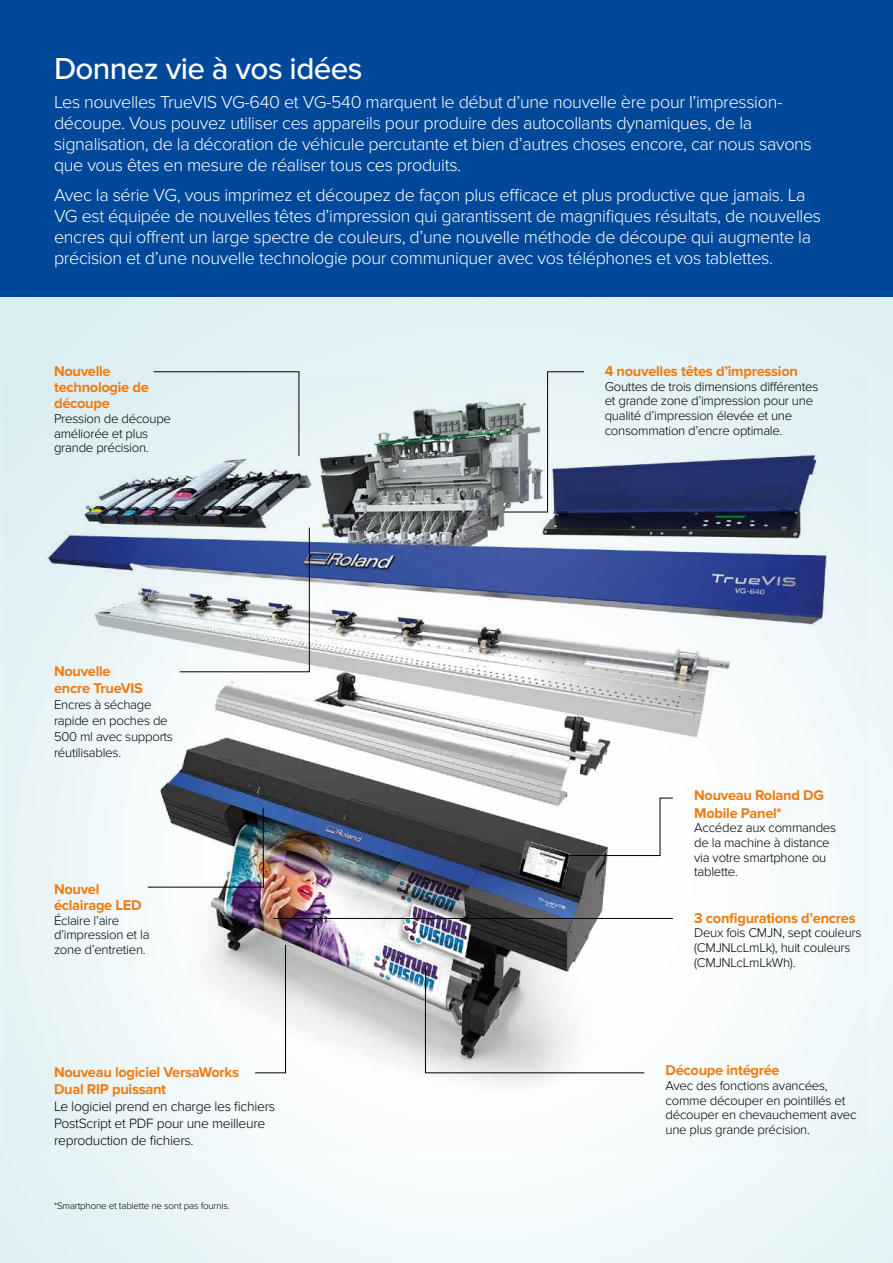
<style>
.page{position:relative;width:893px;height:1263px;background:#fff}
.page>*{position:absolute;margin:0;border:0;box-sizing:border-box;transform-origin:0 0}
.t1{font:500 31.5px "Proxima Nova";letter-spacing:-.02em;color:#fff}
.t2{font:300 18px/21px "Proxima Nova";letter-spacing:-.02em;color:#fff}
.t3{font:700 14.7px/16px "Proxima Nova";letter-spacing:-.02em;color:#ef7b10}
.t4{font:300 13.95px/16.8px "Proxima Nova";letter-spacing:-.02em;color:#000}
.t5{font:300 13.2px/14.7px "Proxima Nova";letter-spacing:-.02em;color:#000}
.t6{font:300 9.75px "Proxima Nova";letter-spacing:-.02em;color:#000}
</style>
<div class="page">
<div style="left:0;top:0;width:893px;height:298px;background:#00489a"></div>
<img style="left:4px;top:372px;width:864px;height:777px">
<div style="left:153px;top:371px;width:146px;height:85px;background:#e3f2f5"></div>
<svg style="left:179px;top:527px;width:131px;height:145px"></svg>
<svg style="left:255px;top:944px;width:31px;height:129px"></svg>
<svg style="left:425px;top:966px;width:220px;height:107px"></svg>
<hr style="left:273px;top:918px;width:400px;height:1px;background:#000">
<svg style="left:503px;top:371px;width:81px;height:141px;background:#b6bfc7"></svg>
<svg style="left:565px;top:798px;width:108px;height:58px"></svg>
<img style="left:147px;top:807px;width:117px;height:80px">
<h1 class="t1" style="left:54px;top:50px;width:310px">Donnez vie à vos idées</h1>
<p class="t2" style="left:54px;top:92px;width:759px">Les nouvelles TrueVIS VG-640 et VG-540 marquent le début d’une nouvelle ère pour l’impression&shy;découpe. Vous pouvez utiliser ces appareils pour produire des autocollants dynamiques, de la signalisation, de la décoration de véhicule percutante et bien d’autres choses encore, car nous savons que vous êtes en mesure de réaliser tous ces produits.</p>
<p class="t2" style="left:54px;top:185px;width:769px">Avec la série VG, vous imprimez et découpez de façon plus efficace et plus productive que jamais. La VG est équipée de nouvelles têtes d’impression qui garantissent de magnifiques résultats, de nouvelles encres qui offrent un large spectre de couleurs, d’une nouvelle méthode de découpe qui augmente la précision et d’une nouvelle technologie pour communiquer avec vos téléphones et vos tablettes.</p>
<p class="t3" style="left:54px;top:363px;width:96px">Nouvelle technologie de découpe</p>
<p class="t5" style="left:54px;top:411px;width:119px">Pression de découpe améliorée et plus grande précision.</p>
<p class="t3" style="left:54px;top:664px;width:90px">Nouvelle encre TrueVIS</p>
<p class="t5" style="left:54px;top:696px;width:120px;line-height:16px">Encres à séchage rapide en poches de<br>500 ml avec supports réutilisables.</p>
<p class="t3" style="left:54px;top:881px;width:89px">Nouvel éclairage LED</p>
<p class="t5" style="left:54px;top:913px;width:97px">Éclaire l’aire d’impression et la zone d’entretien.</p>
<p class="t3" style="left:54px;top:1063px;width:186px;line-height:17.5px">Nouveau logiciel VersaWorks<br>Dual RIP puissant</p>
<p class="t4" style="left:54px;top:1098px;width:223px">Le logiciel prend en charge les fichiers<br>PostScript et PDF pour une meilleure reproduction de fichiers.</p>
<p class="t6" style="left:54px;top:1200px;width:177px">*Smartphone et tablette ne sont pas fournis.</p>
<p class="t3" style="left:605px;top:363px;width:195px">4 nouvelles têtes d’impression</p>
<p class="t5" style="left:605px;top:379px;width:215px">Gouttes de trois dimensions différentes et grande zone d’impression pour une qualité d’impression élevée et une consommation d’encre optimale.</p>
<p class="t3" style="left:694px;top:787px;width:131px;line-height:17.5px">Nouveau Roland DG<br>Mobile Panel*</p>
<p class="t5" style="left:694px;top:821px;width:144px">Accédez aux commandes de la machine à distance via votre smartphone ou tablette.</p>
<p class="t3" style="left:694px;top:910px;width:163px">3 configurations d’encres</p>
<p class="t5" style="left:694px;top:926px;width:169px">Deux fois CMJN, sept couleurs (CMJNLcLmLk), huit couleurs (CMJNLcLmLkWh).</p>
<p class="t3" style="left:665px;top:1063px;width:116px">Découpe intégrée</p>
<p class="t5" style="left:665px;top:1078px;width:192px">Avec des fonctions avancées, comme découper en pointillés et découper en chevauchement avec une plus grande précision.</p>
</div>
